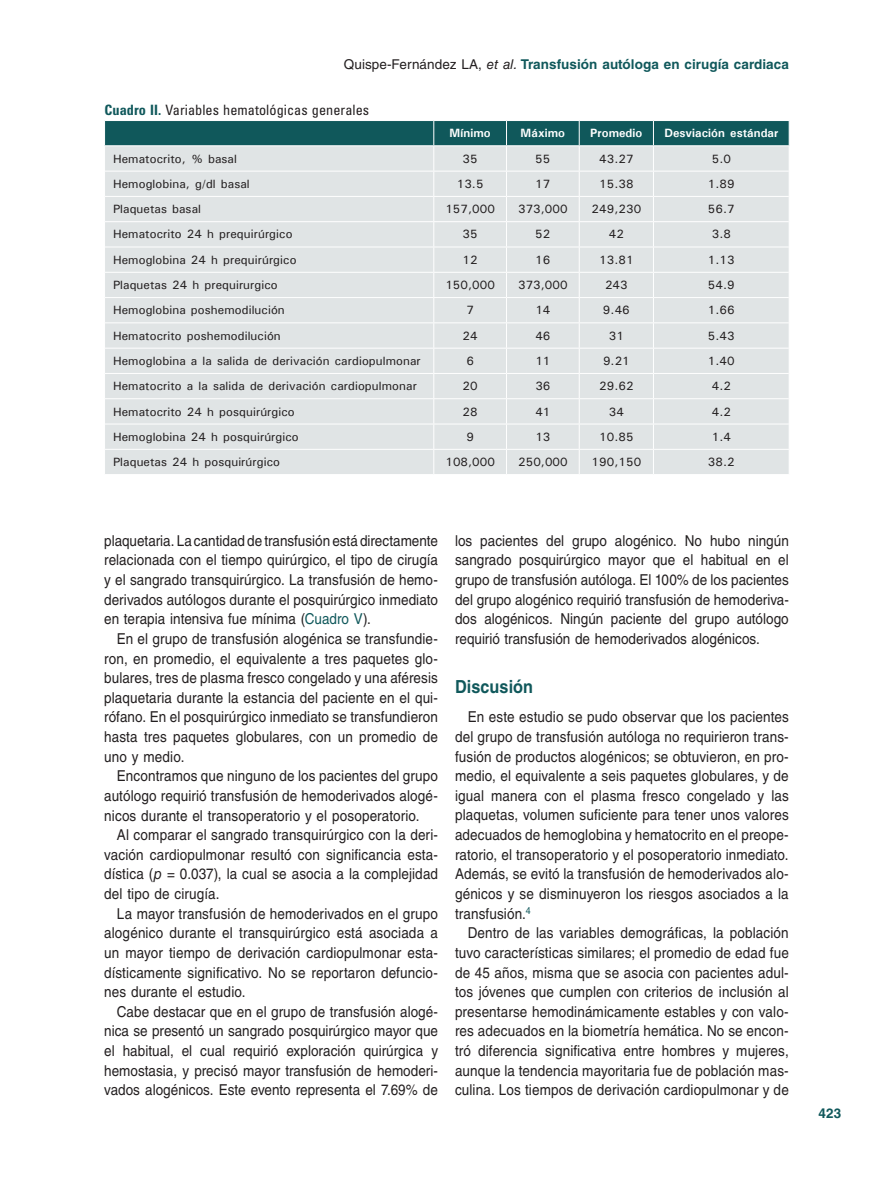
<style>
.page{position:relative;width:893px;height:1191px;background:#fff}
.page>*{position:absolute;margin:0;border:0;box-sizing:border-box;transform-origin:0 0}
.t1{font:700 18px "Helvetica LT Std";letter-spacing:.005em;color:#10585b;scale:.9 1}
.t2{font:15px/19.6px "Helvetica LT Std";letter-spacing:.01em;color:#231f20;text-align:justify;scale:.9 1}
.t3{font:condensed 14.25px "Univers LT Std";letter-spacing:.005em;color:#231f20}
.t4{font:700 13.5px "Helvetica LT Std";letter-spacing:.005em;color:#10585b}
.t5{font:500 12px "Univers";letter-spacing:.005em;color:#231f20}
.t6{font:700 12px "Univers";letter-spacing:.005em;color:#fff}
.s1{font-weight:400;color:#231f20}
.s2{font-weight:400;font-style:italic;color:#231f20}
.s3{font-weight:700;color:#10585b}
.s4{color:#10585b}
.s5{font-style:italic}
</style>
<div class="page">
<svg style="left:104px;top:120px;width:686px;height:354px;background:#d3dbdc"></svg>
<p class="t4" style="left:344px;top:56px;width:447px"><span class="s1">Quispe-Fernández LA,</span> <span class="s2">et al.</span> Transfusión autóloga en cirugía cardiaca</p>
<p class="t3" style="left:105px;top:100px;width:266px"><span class="s3">Cuadro II.</span> Variables hematológicas generales</p>
<p class="t6" style="left:450px;top:126px;width:43px">Mínimo</p>
<p class="t6" style="left:521px;top:126px;width:46px">Máximo</p>
<p class="t6" style="left:590px;top:126px;width:54px">Promedio</p>
<p class="t6" style="left:664px;top:126px;width:115px">Desviación estándar</p>
<p class="t5" style="left:113px;top:151px;width:125px">Hematocrito, % basal</p>
<p class="t5" style="left:463px;top:151px;width:17px">35</p>
<p class="t5" style="left:535px;top:151px;width:17px">55</p>
<p class="t5" style="left:599px;top:151px;width:36px">43.27</p>
<p class="t5" style="left:712px;top:151px;width:21px">5.0</p>
<p class="t5" style="left:113px;top:176px;width:138px">Hemoglobina, g/dl basal</p>
<p class="t5" style="left:457px;top:176px;width:28px">13.5</p>
<p class="t5" style="left:535px;top:176px;width:17px">17</p>
<p class="t5" style="left:599px;top:176px;width:36px">15.38</p>
<p class="t5" style="left:708px;top:176px;width:28px">1.89</p>
<p class="t5" style="left:113px;top:201px;width:89px">Plaquetas basal</p>
<p class="t5" style="left:445px;top:201px;width:51px">157,000</p>
<p class="t5" style="left:518px;top:201px;width:51px">373,000</p>
<p class="t5" style="left:592px;top:201px;width:51px">249,230</p>
<p class="t5" style="left:708px;top:201px;width:28px">56.7</p>
<p class="t5" style="left:113px;top:227px;width:181px">Hematocrito 24 h prequirúrgico</p>
<p class="t5" style="left:463px;top:227px;width:17px">35</p>
<p class="t5" style="left:535px;top:227px;width:17px">52</p>
<p class="t5" style="left:609px;top:227px;width:17px">42</p>
<p class="t5" style="left:712px;top:227px;width:21px">3.8</p>
<p class="t5" style="left:113px;top:252px;width:185px">Hemoglobina 24 h prequirúrgico</p>
<p class="t5" style="left:463px;top:252px;width:17px">12</p>
<p class="t5" style="left:535px;top:252px;width:17px">16</p>
<p class="t5" style="left:599px;top:252px;width:36px">13.81</p>
<p class="t5" style="left:708px;top:252px;width:28px">1.13</p>
<p class="t5" style="left:113px;top:277px;width:166px">Plaquetas 24 h prequirurgico</p>
<p class="t5" style="left:445px;top:277px;width:51px">150,000</p>
<p class="t5" style="left:518px;top:277px;width:51px">373,000</p>
<p class="t5" style="left:605px;top:277px;width:24px">243</p>
<p class="t5" style="left:708px;top:277px;width:28px">54.9</p>
<p class="t5" style="left:113px;top:302px;width:173px">Hemoglobina poshemodilución</p>
<p class="t5" style="left:466px;top:302px;width:9px">7</p>
<p class="t5" style="left:535px;top:302px;width:17px">14</p>
<p class="t5" style="left:603px;top:302px;width:28px">9.46</p>
<p class="t5" style="left:708px;top:302px;width:28px">1.66</p>
<p class="t5" style="left:113px;top:328px;width:169px">Hematocrito poshemodilución</p>
<p class="t5" style="left:463px;top:328px;width:17px">24</p>
<p class="t5" style="left:535px;top:328px;width:17px">46</p>
<p class="t5" style="left:609px;top:328px;width:17px">31</p>
<p class="t5" style="left:708px;top:328px;width:28px">5.43</p>
<p class="t5" style="left:113px;top:353px;width:309px">Hemoglobina a la salida de derivación cardiopulmonar</p>
<p class="t5" style="left:466px;top:353px;width:9px">6</p>
<p class="t5" style="left:535px;top:353px;width:17px">11</p>
<p class="t5" style="left:603px;top:353px;width:28px">9.21</p>
<p class="t5" style="left:708px;top:353px;width:28px">1.40</p>
<p class="t5" style="left:113px;top:378px;width:305px">Hematocrito a la salida de derivación cardiopulmonar</p>
<p class="t5" style="left:463px;top:378px;width:17px">20</p>
<p class="t5" style="left:535px;top:378px;width:17px">36</p>
<p class="t5" style="left:599px;top:378px;width:36px">29.62</p>
<p class="t5" style="left:712px;top:378px;width:21px">4.2</p>
<p class="t5" style="left:113px;top:404px;width:183px">Hematocrito 24 h posquirúrgico</p>
<p class="t5" style="left:463px;top:404px;width:17px">28</p>
<p class="t5" style="left:535px;top:404px;width:17px">41</p>
<p class="t5" style="left:609px;top:404px;width:17px">34</p>
<p class="t5" style="left:712px;top:404px;width:21px">4.2</p>
<p class="t5" style="left:113px;top:429px;width:187px">Hemoglobina 24 h posquirúrgico</p>
<p class="t5" style="left:466px;top:429px;width:9px">9</p>
<p class="t5" style="left:535px;top:429px;width:17px">13</p>
<p class="t5" style="left:599px;top:429px;width:36px">10.85</p>
<p class="t5" style="left:712px;top:429px;width:21px">1.4</p>
<p class="t5" style="left:113px;top:454px;width:168px">Plaquetas 24 h posquirúrgico</p>
<p class="t5" style="left:445px;top:454px;width:51px">108,000</p>
<p class="t5" style="left:518px;top:454px;width:51px">250,000</p>
<p class="t5" style="left:592px;top:454px;width:51px">190,150</p>
<p class="t5" style="left:708px;top:454px;width:28px">38.2</p>
<p class="t2" style="left:104px;top:530px;width:372px">plaquetaria. La cantidad de transfusión está directamente relacionada con el tiempo quirúrgico, el tipo de cirugía y el sangrado transquirúrgico. La transfusión de hemo&shy;derivados autólogos durante el posquirúrgico inmediato en terapia intensiva fue mínima (<span class="s4">Cuadro V</span>).</p>
<p class="t2" style="left:104px;top:629px;width:372px;text-indent:13px">En el grupo de transfusión alogénica se transfundie&shy;ron, en promedio, el equivalente a tres paquetes glo&shy;bulares, tres de plasma fresco congelado y una aféresis plaquetaria durante la estancia del paciente en el qui&shy;rófano. En el posquirúrgico inmediato se transfundieron hasta tres paquetes globulares, con un promedio de uno y medio.</p>
<p class="t2" style="left:104px;top:766px;width:372px;text-indent:13px">Encontramos que ninguno de los pacientes del grupo autólogo requirió transfusión de hemoderivados alogé&shy;nicos durante el transoperatorio y el posoperatorio.</p>
<p class="t2" style="left:104px;top:825px;width:372px;text-indent:13px">Al comparar el sangrado transquirúrgico con la deri&shy;vación cardiopulmonar resultó con significancia esta&shy;dística (<span class="s5">p</span> = 0.037), la cual se asocia a la complejidad del tipo de cirugía.</p>
<p class="t2" style="left:104px;top:903px;width:372px;text-indent:13px">La mayor transfusión de hemoderivados en el grupo alogénico durante el transquirúrgico está asociada a un mayor tiempo de derivación cardiopulmonar esta&shy;dísticamente significativo. No se reportaron defuncio&shy;nes durante el estudio.</p>
<p class="t2" style="left:104px;top:1001px;width:372px;text-indent:13px">Cabe destacar que en el grupo de transfusión alogé&shy;nica se presentó un sangrado posquirúrgico mayor que el habitual, el cual requirió exploración quirúrgica y hemostasia, y precisó mayor transfusión de hemoderi&shy;vados alogénicos. Este evento representa el 7.69% de</p>
<p class="t2" style="left:455px;top:530px;width:372px">los pacientes del grupo alogénico. No hubo ningún sangrado posquirúrgico mayor que el habitual en el grupo de transfusión autóloga. El 100% de los pacientes del grupo alogénico requirió transfusión de hemoderiva&shy;dos alogénicos. Ningún paciente del grupo autólogo requirió transfusión de hemoderivados alogénicos.</p>
<p class="t1" style="left:455px;top:675px;width:88px">Discusión</p>
<p class="t2" style="left:455px;top:707px;width:372px;text-indent:13px">En este estudio se pudo observar que los pacientes del grupo de transfusión autóloga no requirieron trans&shy;fusión de productos alogénicos; se obtuvieron, en pro&shy;medio, el equivalente a seis paquetes globulares, y de igual manera con el plasma fresco congelado y las plaquetas, volumen suficiente para tener unos valores adecuados de hemoglobina y hematocrito en el preope&shy;ratorio, el transoperatorio y el posoperatorio inmediato.<br>Además, se evitó la transfusión de hemoderivados alo&shy;génicos y se disminuyeron los riesgos asociados a la transfusión.<sup>4</sup></p>
<p class="t2" style="left:455px;top:923px;width:372px;text-indent:13px">Dentro de las variables demográficas, la población tuvo características similares; el promedio de edad fue de 45 años, misma que se asocia con pacientes adul&shy;tos jóvenes que cumplen con criterios de inclusión al presentarse hemodinámicamente estables y con valo&shy;res adecuados en la biometría hemática. No se encon&shy;tró diferencia significativa entre hombres y mujeres, aunque la tendencia mayoritaria fue de población mas&shy;culina. Los tiempos de derivación cardiopulmonar y de</p>
<p class="t4" style="left:819px;top:1104px;width:24px">423</p>
</div>
